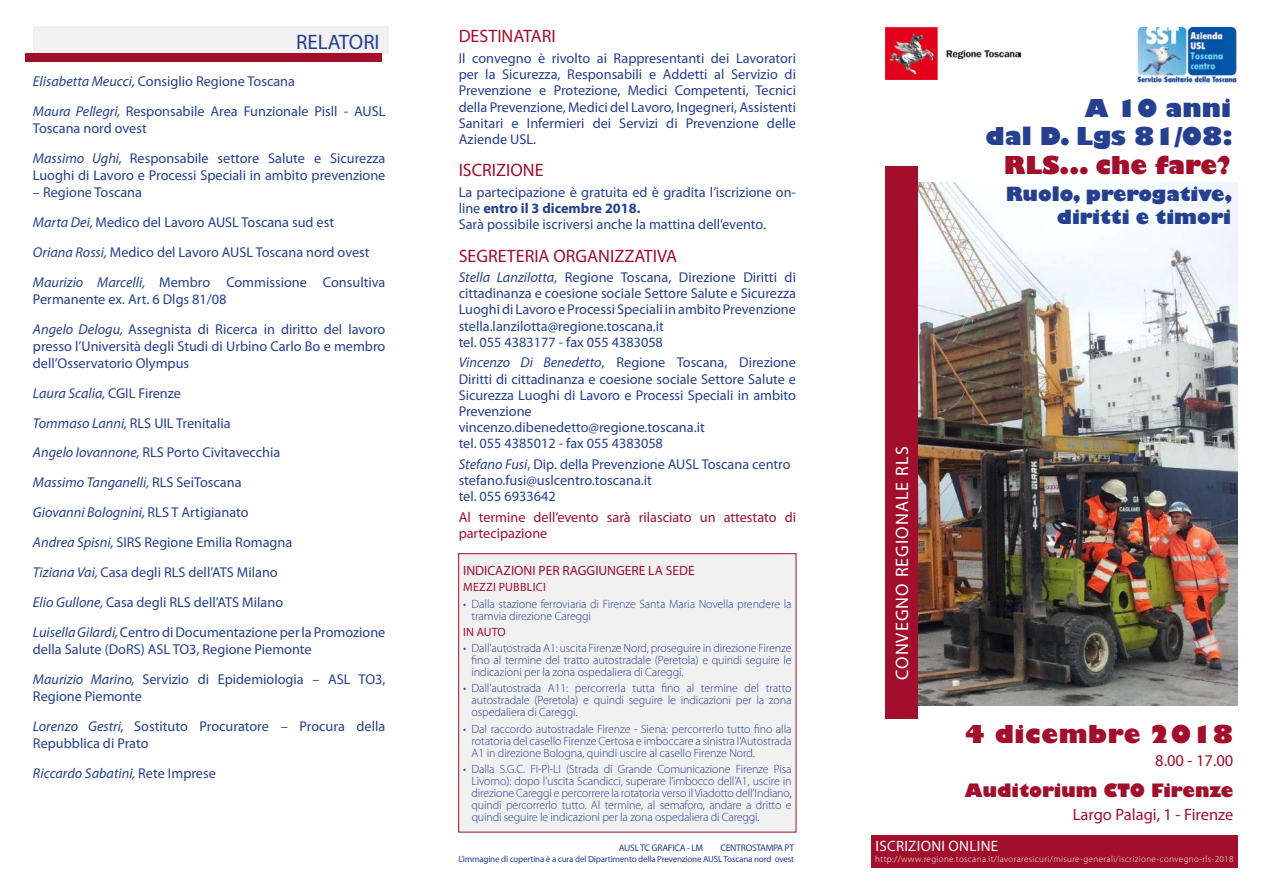
<style>
.page{position:relative;width:1263px;height:893px;background:#fff}
.page>*{position:absolute;margin:0;border:0;box-sizing:border-box;transform-origin:0 0}
.t1{font:800 24px/28.8px "Gill Sans";color:#25408f;text-align:right}
.t2{font:800 24px "Gill Sans";color:#a10f2d}
.t3{font:800 24px "Gill Sans";letter-spacing:.025em;color:#a10f2d}
.t4{font:21px "Myriad Pro";color:#25408f}
.t5{font:800 19.05px/22.8px "Gill Sans";color:#25408f;text-align:right}
.t6{font:18px "Myriad Pro";color:#a10f2d}
.t7{font:18px "Myriad Pro";letter-spacing:.06em;color:#fff}
.t8{font:800 18px "Gill Sans";color:#a10f2d}
.t9{font:16.5px "Myriad Pro";color:#a10f2d}
.t10{font:15px "Myriad Pro";color:#fff}
.t11{font:14.25px/16.2px "Myriad Pro";color:#25408f}
.t12{font:14.25px/16.2px "Myriad Pro";color:#a10f2d}
.t13{font:13.5px "Myriad Pro";color:#a10f2d}
.t14{font:300 12px/12px "Myriad Pro";letter-spacing:-.01em;color:#25408f;text-align:justify}
.t15{font:12px "Myriad Pro";color:#a10f2d}
.t16{font:9.6px "Myriad Pro";letter-spacing:-.03em;color:#25408f}
.t17{font:300 9px "Myriad Pro";letter-spacing:.045em;color:#fff}
.t18{font:9px "Myriad Pro";letter-spacing:-.02em;color:#25408f}
.s1{font-style:italic}
.s2{font-weight:700}
</style>
<div class="page">
<div style="left:33px;top:27px;width:356px;height:27px;background:#f1f1f2"></div>
<div style="left:26px;top:53px;width:356px;height:9px;background:#a10f2d"></div>
<img style="left:885px;top:28px;width:135px;height:52px">
<img style="left:918px;top:183px;width:319px;height:523px">
<div style="left:885px;top:167px;width:33px;height:552px;background:#a10f2d"></div>
<div style="left:459px;top:554px;width:337px;height:278px;background:#f1f1f2"></div>
<div style="left:458px;top:553px;width:338px;height:279px;border:1px solid #a10f2d"></div>
<div style="left:871px;top:835px;width:366px;height:32px;background:#a10f2d"></div>
<img style="left:1136px;top:28px;width:100px;height:56px">
<h2 class="t4" style="left:296px;top:29px;width:85px">RELATORI</h2>
<p class="t11" style="left:33px;top:66px;width:354px;line-height:29.8px"><span class="s1">Elisabetta Meucci,</span> Consiglio Regione Toscana<br><span class="s1">Maura Pellegri,</span> Responsabile Area Funzionale Pisll - AUSL</p>
<p class="t11" style="left:33px;top:113px;width:354px;line-height:29.8px">Toscana nord ovest<br><span class="s1">Massimo Ughi,</span> Responsabile settore Salute e Sicurezza</p>
<p class="t11" style="left:33px;top:167px;width:354px">Luoghi di Lavoro e Processi Speciali in ambito prevenzione</p>
<p class="t11" style="left:33px;top:177px;width:354px;line-height:29.8px">– Regione Toscana<br><span class="s1">Marta Dei,</span> Medico del Lavoro AUSL Toscana sud est<br><span class="s1">Oriana Rossi,</span> Medico del Lavoro AUSL Toscana nord ovest <span class="s1">Maurizio Marcelli,</span> Membro Commissione Consultiva</p>
<p class="t11" style="left:33px;top:284px;width:354px;line-height:29.8px">Permanente ex. Art. 6 Dlgs 81/08<br><span class="s1">Angelo Delogu,</span> Assegnista di Ricerca in diritto del lavoro</p>
<p class="t11" style="left:33px;top:337px;width:354px;line-height:17.1px">presso l’Università degli Studi di Urbino Carlo Bo e membro dell’Osservatorio Olympus</p>
<p class="t11" style="left:33px;top:378px;width:354px;line-height:29.8px"><span class="s1">Laura Scalia,</span> CGIL Firenze<br><span class="s1">Tommaso Lanni,</span> RLS UIL Trenitalia<br><span class="s1">Angelo Iovannone,</span> RLS Porto Civitavecchia<br><span class="s1">Massimo Tanganelli,</span> RLS SeiToscana<br><span class="s1">Giovanni Bolognini,</span> RLS T Artigianato<br><span class="s1">Andrea Spisni,</span> SIRS Regione Emilia Romagna<br><span class="s1">Tiziana Vai,</span> Casa degli RLS dell’ATS Milano<br><span class="s1">Elio Gullone,</span> Casa degli RLS dell’ATS Milano<br><span class="s1">Luisella Gilardi,</span> Centro di Documentazione per la Promozione</p>
<p class="t11" style="left:33px;top:634px;width:354px;line-height:29.8px">della Salute (DoRS) ASL TO3, Regione Piemonte<br><span class="s1">Maurizio Marino,</span> Servizio di Epidemiologia – ASL TO3,</p>
<p class="t11" style="left:33px;top:681px;width:354px;line-height:29.8px">Regione Piemonte<br><span class="s1">Lorenzo Gestri,</span> Sostituto Procuratore – Procura della</p>
<p class="t11" style="left:33px;top:728px;width:184px;line-height:29.8px">Repubblica di Prato<br><span class="s1">Riccardo Sabatini,</span> Rete Imprese</p>
<p class="t6" style="left:459px;top:25px;width:99px">DESTINATARI</p>
<p class="t11" style="left:459px;top:50px;width:339px;text-align:justify">Il convegno è rivolto ai Rappresentanti dei Lavoratori per la Sicurezza, Responsabili e Addetti al Servizio di Prevenzione e Protezione, Medici Competenti, Tecnici della Prevenzione, Medici del Lavoro, Ingegneri, Assistenti Sanitari e Infermieri dei Servizi di Prevenzione delle Aziende USL.</p>
<p class="t6" style="left:459px;top:159px;width:86px">ISCRIZIONE</p>
<p class="t11" style="left:459px;top:184px;width:339px">La partecipazione è gratuita ed è gradita l’iscrizione on&shy;line <span class="s2">entro il 3 dicembre 2018.<br></span>Sarà possibile iscriversi anche la mattina dell’evento.</p>
<p class="t6" style="left:459px;top:244px;width:220px">SEGRETERIA ORGANIZZATIVA</p>
<p class="t11" style="left:459px;top:269px;width:339px"><span class="s1">Stella Lanzilotta</span>, Regione Toscana, Direzione Diritti di cittadinanza e coesione sociale Settore Salute e Sicurezza Luoghi di Lavoro e Processi Speciali in ambito Prevenzione stella.lanzilotta@regione.toscana.it<br>tel. 055 4383177 - fax 055 4383058</p>
<p class="t11" style="left:459px;top:354px;width:339px"><span class="s1">Vincenzo Di Benedetto</span>, Regione Toscana, Direzione Diritti di cittadinanza e coesione sociale Settore Salute e Sicurezza Luoghi di Lavoro e Processi Speciali in ambito Prevenzione<br>vincenzo.dibenedetto@regione.toscana.it<br>tel. 055 4385012 - fax 055 4383058</p>
<p class="t11" style="left:459px;top:456px;width:333px"><span class="s1">Stefano Fusi</span>, Dip. della Prevenzione AUSL Toscana centro stefano.fusi@uslcentro.toscana.it<br>tel. 055 6933642</p>
<p class="t12" style="left:459px;top:509px;width:339px">Al termine dell’evento sarà rilasciato un attestato di partecipazione</p>
<p class="t13" style="left:463px;top:562px;width:233px">INDICAZIONI PER RAGGIUNGERE LA SEDE</p>
<p class="t15" style="left:463px;top:580px;width:17px">Mezzi</p>
<p class="t15" style="left:499px;top:580px;width:7px">pubblici</p>
<p class="t14" style="left:472px;top:598px;width:321px;text-indent:-9px">• Dalla stazione ferroviaria di Firenze Santa Maria Novella prendere la tramvia direzione Careggi</p>
<p class="t15" style="left:463px;top:624px;width:22px">In auto</p>
<p class="t14" style="left:472px;top:642px;width:321px;text-indent:-8px">• Dall’autostrada A1: uscita Firenze Nord, proseguire in direzione Firenze fino al termine del tratto autostradale (Peretola) e quindi seguire le indicazioni per la zona ospedaliera di Careggi.</p>
<p class="t14" style="left:472px;top:682px;width:321px;text-indent:-9px">• Dall’autostrada A11: percorrerla tutta fino al termine del tratto autostradale (Peretola) e quindi seguire le indicazioni per la zona ospedaliera di Careggi.</p>
<p class="t14" style="left:472px;top:723px;width:321px;text-indent:-8px">• Dal raccordo autostradale Firenze - Siena: percorrerlo tutto fino alla rotatoria del casello Firenze Certosa e imboccare a sinistra l’Autostrada A1 in direzione Bologna, quindi uscire al casello Firenze Nord.</p>
<p class="t14" style="left:472px;top:763px;width:322px;text-indent:-8px">• Dalla S.G.C. FI-PI-LI (Strada di Grande Comunicazione Firenze Pisa Livorno): dopo l’uscita Scandicci, superare l’imbocco dell’A1, uscire in direzione Careggi e percorrere la rotatoria verso ilViadotto dell’Indiano, quindi percorrerlo tutto. Al termine, al semaforo, andare a dritto e quindi seguire le indicazioni per la zona ospedaliera di Careggi.</p>
<p class="t16" style="left:619px;top:842px;width:86px">AUSL TC GRAFICA - LM</p>
<p class="t16" style="left:720px;top:842px;width:75px">CENTROSTAMPA PT</p>
<p class="t18" style="left:458px;top:854px;width:337px">L’immagine di copertina è a cura del Dipartimento della Prevenzione AUSL Toscana nord ovest</p>
<h1 class="t1" style="left:985px;top:95px;width:249px">A 10 anni<br>dal D. Lgs 81/08:</h1>
<h1 class="t2" style="left:1004px;top:150px;width:229px">rls... che fare?</h1>
<h3 class="t5" style="left:1006px;top:184px;width:228px">Ruolo, prerogative, diritti e timori</h3>
<p class="t7" style="left:891px;top:680px;width:235px;rotate:-90deg">CONVEGNO REGIONALE RLS</p>
<h1 class="t3" style="left:965px;top:719px;width:270px">4 dicembre 2018</h1>
<p class="t9" style="left:1155px;top:750px;width:80px">8.00 - 17.00</p>
<p class="t8" style="left:965px;top:779px;width:270px">Auditorium CTO Firenze</p>
<p class="t9" style="left:1073px;top:804px;width:162px">Largo Palagi, 1 - Firenze</p>
<p class="t10" style="left:875px;top:837px;width:8px">iscrizioni</p>
<p class="t10" style="left:949px;top:837px;width:10px">online</p>
<p class="t17" style="left:875px;top:854px;width:360px">http://www.regione.toscana.it/lavoraresicuri/misure-generali/iscrizione-convegno-rls-2018</p>
</div>
